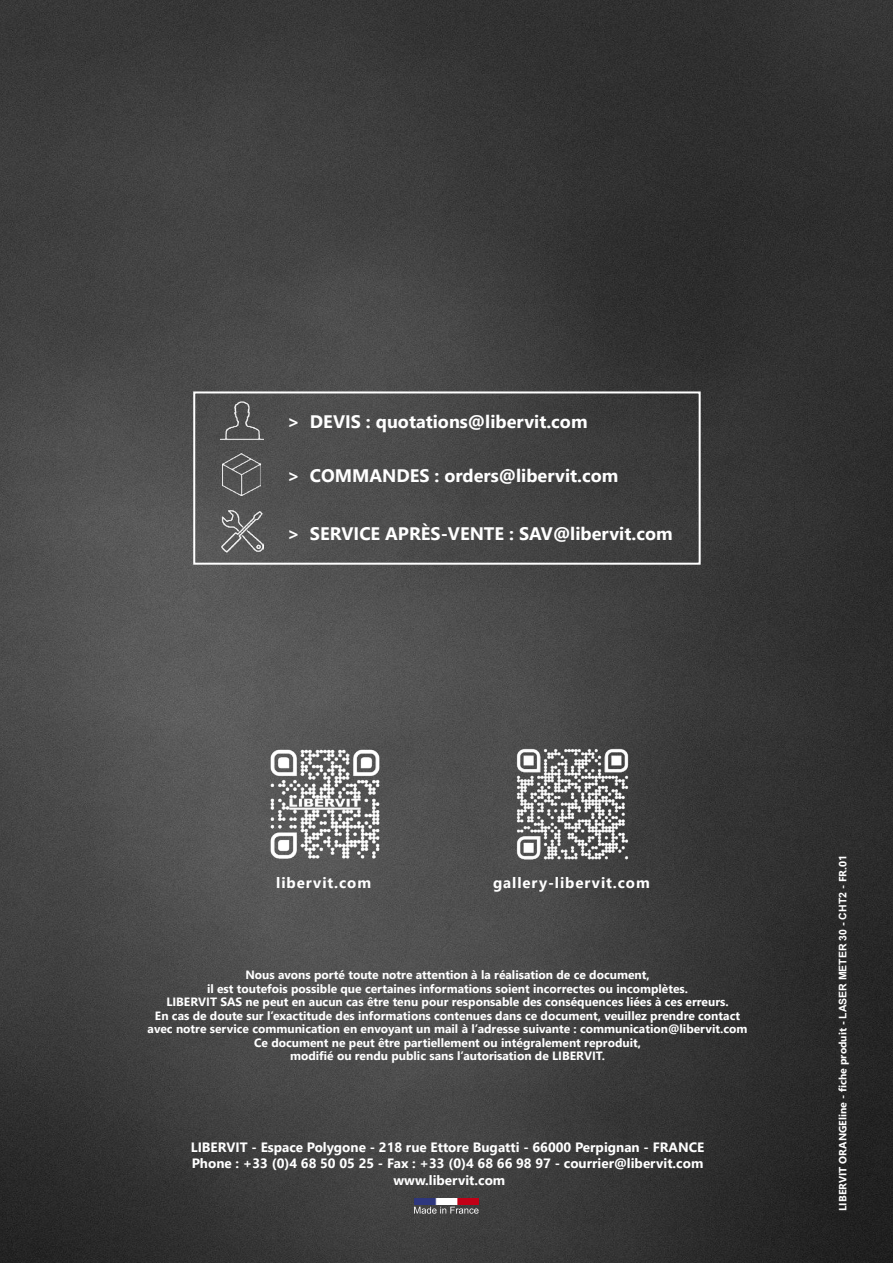
<style>
.page{position:relative;width:893px;height:1263px;background:#fff}
.page>*{position:absolute;margin:0;border:0;box-sizing:border-box;transform-origin:0 0}
.t1{font:700 18.15px "Segoe UI";color:#fff}
.t2{font:700 15px "Segoe UI";letter-spacing:.06em;color:#fff}
.t3{font:700 13.5px/16.2px "Segoe UI";color:#fff;text-align:center}
.t4{font:700 12px/13.5px "Segoe UI";color:#fff;text-align:center}
.t5{font:700 10.5px "Segoe UI";color:#fff}
.s1{font-family:"Arial"}
</style>
<div class="page">
<img style="left:0;top:0;width:893px;height:1263px">
<img style="left:511px;top:742px;width:123px;height:123px">
<div style="left:193px;top:391px;width:508px;height:174px;border:2px solid #fff"></div>
<img style="left:220px;top:509px;width:43px;height:43px">
<img style="left:220px;top:399px;width:43px;height:43px">
<img style="left:223px;top:453px;width:38px;height:43px">
<svg style="left:414px;top:1207px;width:65px;height:7px"></svg>
<img style="left:414px;top:1198px;width:65px;height:6px">
<img style="left:263px;top:742px;width:123px;height:123px">
<h1 class="t1" style="left:287px;top:404px;width:302px">&gt; DEVIS : quotations@libervit.com</h1>
<h1 class="t1" style="left:287px;top:458px;width:333px">&gt; COMMANDES : orders@libervit.com</h1>
<h1 class="t1" style="left:287px;top:517px;width:387px">&gt; SERVICE APRÈS-VENTE : SAV@libervit.com</h1>
<p class="t2" style="left:276px;top:869px;width:96px">libervit.com</p>
<p class="t2" style="left:493px;top:869px;width:158px">gallery-libervit.com</p>
<p class="t4" style="left:148px;top:967px;width:601px">Nous avons porté toute notre attention à la réalisation de ce document,<br>il est toutefois possible que certaines informations soient incorrectes ou incomplètes.<br>LIBERVIT SAS ne peut en aucun cas être tenu pour responsable des conséquences liées à ces erreurs.<br>En cas de doute sur l’exactitude des informations contenues dans ce document, veuillez prendre contact avec notre service communication en envoyant un mail à l’adresse suivante : communication@libervit.com Ce document ne peut être partiellement ou intégralement reproduit,<br>modifié ou rendu public sans l’autorisation de LIBERVIT.</p>
<p class="t3" style="left:191px;top:1138px;width:515px">LIBERVIT - Espace Polygone - 218 rue Ettore Bugatti - 66000 Perpignan - FRANCE<br>Phone : +33 (0)4 68 50 05 25 - Fax : +33 (0)4 68 66 98 97 - courrier@libervit.com www.libervit.com</p>
<p class="t5" style="left:833px;top:1211px;width:357px;rotate:-90deg">LIBERVIT ORANGEline - fiche produit <span class="s1">- LASER METER 30 - CHT2</span> - FR.01</p>
</div>
